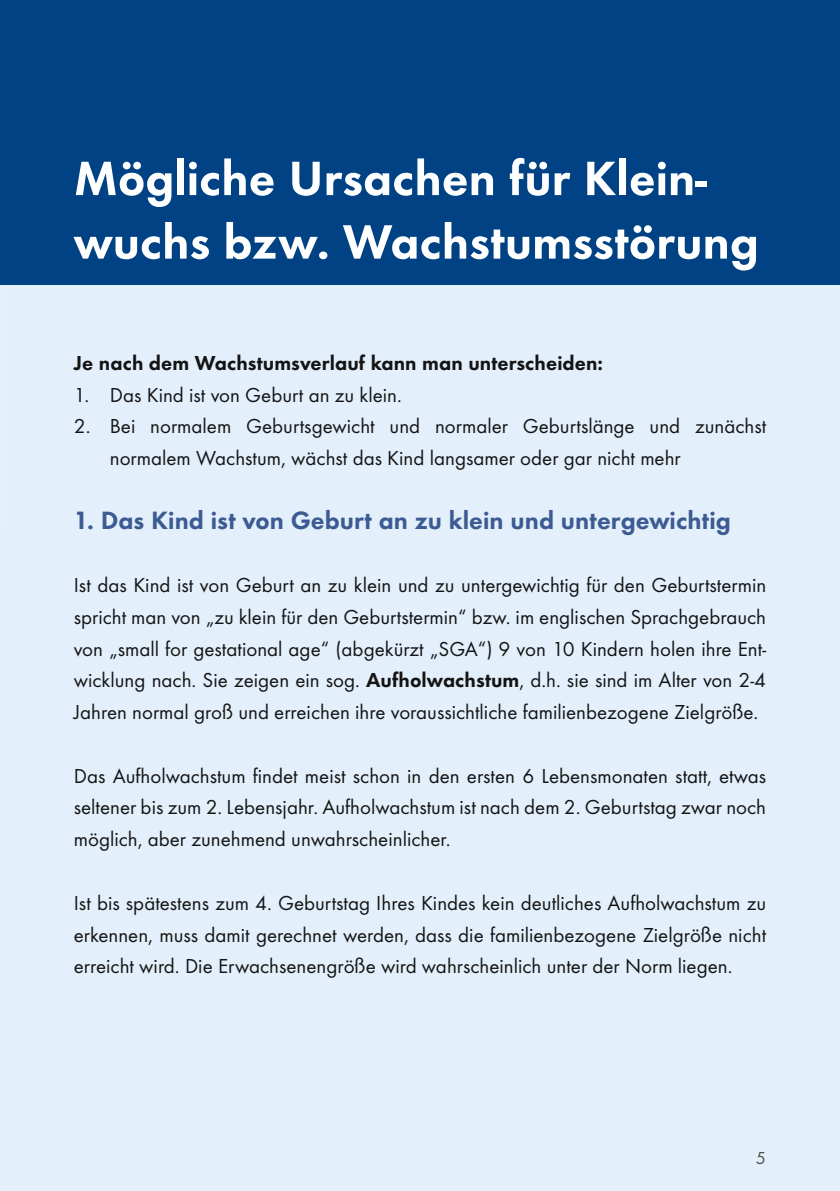
<style>
.page{position:relative;width:840px;height:1191px;background:#fff}
.page>*{position:absolute;margin:0;border:0;box-sizing:border-box;transform-origin:0 0}
.t1{font:800 50px/63.6px "Futura EF";color:#fff}
.t2{font:800 26px "Futura EF";color:#3c5b93}
.t3{font:21px/31.8px "Futura EF";color:#141414;text-align:justify}
.t4{font:800 21px "Futura EF";color:#141414}
.t5{font:18px "Futura EF";color:#4e4e4d}
.s1{font-weight:800}
</style>
<div class="page">
<div style="left:0;top:0;width:839px;height:1191px;background:#e3effa"></div>
<div style="left:0;top:0;width:839px;height:285px;background:#004284"></div>
<h1 class="t1" style="left:74px;top:146px;width:686px">Mögliche Ursachen für Klein&shy;wuchs bzw. Wachstumsstörung</h1>
<p class="t4" style="left:74px;top:350px;width:530px">Je nach dem Wachstumsverlauf kann man unterscheiden:</p>
<p class="t3" style="left:74px;top:379px;width:329px">1. Das Kind ist von Geburt an zu klein.</p>
<p class="t3" style="left:110px;top:410px;width:657px;text-indent:-36px">2. Bei normalem Geburtsgewicht und normaler Geburtslänge und zunächst normalem Wachstum, wächst das Kind langsamer oder gar nicht mehr</p>
<p class="t2" style="left:74px;top:504px;width:658px">1. Das Kind ist von Geburt an zu klein und untergewichtig</p>
<p class="t3" style="left:74px;top:569px;width:693px">Ist das Kind ist von Geburt an zu klein und zu untergewichtig für den Geburtstermin spricht man von „zu klein für den Geburtstermin“ bzw. im englischen Sprachgebrauch von „small for gestational age“ (abgekürzt „SGA“) 9 von 10 Kindern holen ihre Ent&shy;wicklung nach. Sie zeigen ein sog. <span class="s1">Aufholwachstum</span>, d.h. sie sind im Alter von 2-4<br>Jahren normal groß und erreichen ihre voraussichtliche familienbezogene Zielgröße.</p>
<p class="t3" style="left:74px;top:760px;width:693px">Das Aufholwachstum findet meist schon in den ersten 6 Lebensmonaten statt, etwas seltener bis zum 2. Lebensjahr. Aufholwachstum ist nach dem 2. Geburtstag zwar noch möglich, aber zunehmend unwahrscheinlicher.</p>
<p class="t3" style="left:74px;top:887px;width:693px">Ist bis spätestens zum 4. Geburtstag Ihres Kindes kein deutliches Aufholwachstum zu erkennen, muss damit gerechnet werden, dass die familienbezogene Zielgröße nicht erreicht wird. Die Erwachsenengröße wird wahrscheinlich unter der Norm liegen.</p>
<p class="t5" style="left:755px;top:1147px;width:12px">5</p>
</div>
